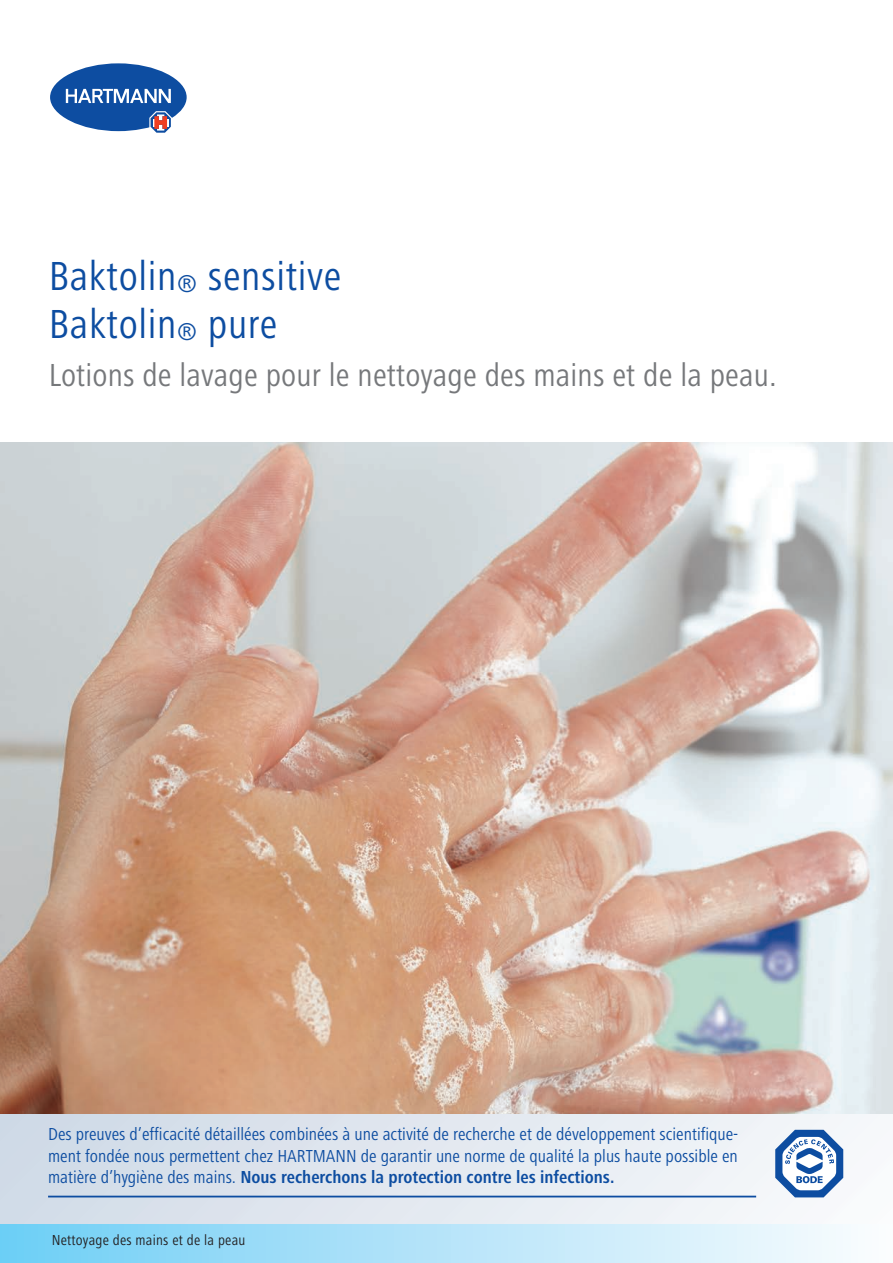
<style>
.page{position:relative;width:893px;height:1263px;background:#fff}
.page>*{position:absolute;margin:0;border:0;box-sizing:border-box;transform-origin:0 0}
.t1{font:42px/48px "Hartmann";letter-spacing:.015em;color:#0d4da1}
.t2{font:33px "Hartmann";letter-spacing:.005em;color:#76787b}
.t3{font:18px/21.6px "Hartmann Regular+EQHXXU";color:#0d4da1}
.t4{font:18px "Hartmann Bold+QPDMMS";color:#0d4da1}
.t5{font:15px "Hartmann";letter-spacing:.015em;color:#231f20}
.s1{font-size:25.2px}
.s2{font-family:"Hartmann Regular+EQHXXU"}
</style>
<div class="page">
<img style="left:0;top:442px;width:892px;height:673px">
<svg style="left:50px;top:63px;width:137px;height:70px"></svg>
<svg style="left:0;top:1115px;width:866px;height:110px;background:#e0e7ef"></svg>
<svg style="left:775px;top:1130px;width:69px;height:71px"></svg>
<hr style="left:48px;top:1196px;width:708px;height:1px;background:#0d4da1">
<div style="left:0;top:1225px;width:892px;height:38px;background:linear-gradient(to right,#6fcef5,#fcfcfe)"></div>
<h1 class="t1" style="left:49px;top:256px;width:294px">Baktolin<span class="s1">®</span> sensitive<br>Baktolin<span class="s1">®</span> pure</h1>
<h2 class="t2" style="left:49px;top:362px;width:729px">Lotions de lavage pour le nettoyage des mains et de la peau.</h2>
<p class="t3" style="left:48px;top:1125px;width:692px">Des preuves d’efficacité détaillées combinées à une activité de recherche et de développement scientifique&shy;ment fondée nous permettent chez HARTMANN de garantir une norme de qualité la plus haute possible en</p>
<p class="t4" style="left:48px;top:1167px;width:568px"><span class="s2">matière d’hygiène des mains.</span> Nous recherchons la protection contre les infections.</p>
<p class="t5" style="left:52px;top:1235px;width:195px">Nettoyage des mains et de la peau</p>
</div>
